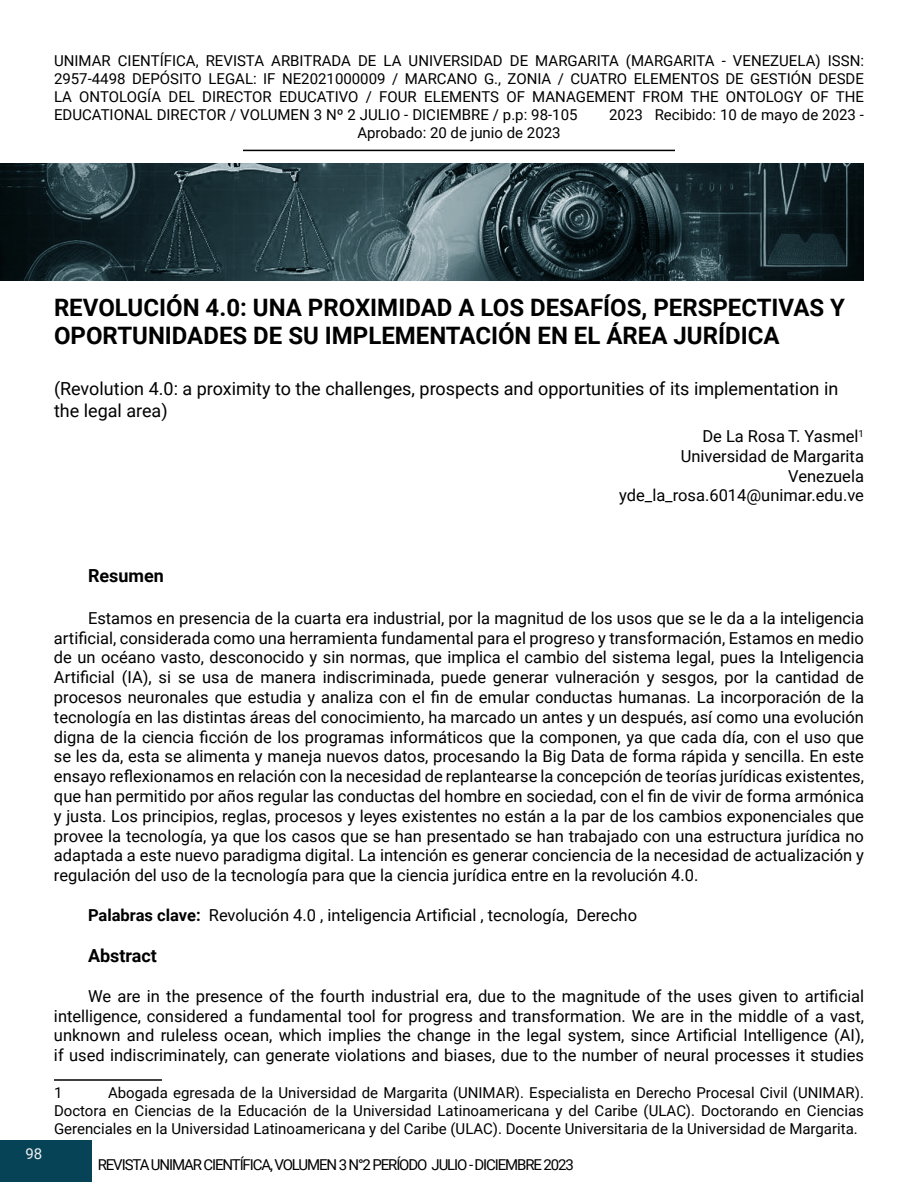
<style>
.page{position:relative;width:918px;height:1188px;background:#fff}
.page>*{position:absolute;margin:0;border:0;box-sizing:border-box;transform-origin:0 0}
.t1{font:700 24px/28.8px "Roboto";color:#000}
.t2{font:18px/21.6px "Roboto";color:#000}
.t3{font:700 18px "Roboto";color:#000}
.t4{font:16.5px/19.8px "Roboto";color:#000;text-align:justify}
.t5{font:15px/18px "Roboto";color:#000;text-align:justify}
.t6{font:15px "Roboto";letter-spacing:-.075em;color:#000}
.t7{font:15px "Roboto";color:#f1f1f1}
.s1{font-weight:700}
</style>
<div class="page">
<div style="left:0;top:1141px;width:91px;height:41px;background:#074356"></div>
<hr style="left:243px;top:150px;width:432px;height:1px;background:#000">
<img style="left:0;top:164px;width:864px;height:116px">
<hr style="left:54px;top:1079px;width:108px;height:2px;background:#000">
<p class="t5" style="left:54px;top:51px;width:812px">UNIMAR CIENTÍFICA, REVISTA ARBITRADA DE LA UNIVERSIDAD DE MARGARITA (MARGARITA - VENEZUELA) ISSN:<br>2957-4498 DEPÓSITO LEGAL: IF NE2021000009 / MARCANO G., ZONIA / CUATRO ELEMENTOS DE GESTIÓN DESDE LA ONTOLOGÍA DEL DIRECTOR EDUCATIVO / FOUR ELEMENTS OF MANAGEMENT FROM THE ONTOLOGY OF THE EDUCATIONAL DIRECTOR / VOLUMEN 3 Nº 2 JULIO - DICIEMBRE / p.p: 98-105</p>
<p class="t5" style="left:609px;top:105px;width:256px">2023 Recibido: 10 de mayo de 2023 -</p>
<p class="t5" style="left:357px;top:123px;width:205px">Aprobado: 20 de junio de 2023</p>
<h1 class="t1" style="left:54px;top:292px;width:793px">REVOLUCIÓN 4.0: UNA PROXIMIDAD A LOS DESAFÍOS, PERSPECTIVAS Y<br>OPORTUNIDADES DE SU IMPLEMENTACIÓN EN EL ÁREA JURÍDICA</h1>
<p class="t2" style="left:54px;top:377px;width:786px">(Revolution 4.0: a proximity to the challenges, prospects and opportunities of its implementation in the legal area)</p>
<p class="t4" style="left:619px;top:426px;width:246px;text-align:right">De La Rosa T. Yasmel<sup>1<br></sup>Universidad de Margarita<br>Venezuela yde_la_rosa.6014@unimar.edu.ve</p>
<p class="t7" style="left:26px;top:1143px;width:18px">98</p>
<p class="t3" style="left:88px;top:563px;width:77px">Resumen</p>
<p class="t4" style="left:54px;top:607px;width:812px;text-indent:34px">Estamos en presencia de la cuarta era industrial, por la magnitud de los usos que se le da a la inteligencia artificial, considerada como una herramienta fundamental para el progreso y transformación, Estamos en medio de un océano vasto, desconocido y sin normas, que implica el cambio del sistema legal, pues la Inteligencia Artificial (IA), si se usa de manera indiscriminada, puede generar vulneración y sesgos, por la cantidad de procesos neuronales que estudia y analiza con el fin de emular conductas humanas. La incorporación de la tecnología en las distintas áreas del conocimiento, ha marcado un antes y un después, así como una evolución digna de la ciencia ficción de los programas informáticos que la componen, ya que cada día, con el uso que se les da, esta se alimenta y maneja nuevos datos, procesando la Big Data de forma rápida y sencilla. En este ensayo reflexionamos en relación con la necesidad de replantearse la concepción de teorías jurídicas existentes, que han permitido por años regular las conductas del hombre en sociedad, con el fin de vivir de forma armónica y justa. Los principios, reglas, procesos y leyes existentes no están a la par de los cambios exponenciales que provee la tecnología, ya que los casos que se han presentado se han trabajado con una estructura jurídica no adaptada a este nuevo paradigma digital. La intención es generar conciencia de la necesidad de actualización y regulación del uso de la tecnología para que la ciencia jurídica entre en la revolución 4.0.</p>
<p class="t4" style="left:88px;top:904px;width:551px"><span class="s1">Palabras clave:</span> Revolución 4.0 , inteligencia Artificial , tecnología, Derecho</p>
<p class="t3" style="left:88px;top:943px;width:70px">Abstract</p>
<p class="t4" style="left:54px;top:985px;width:812px;text-indent:34px">We are in the presence of the fourth industrial era, due to the magnitude of the uses given to artificial intelligence, considered a fundamental tool for progress and transformation. We are in the middle of a vast, unknown and ruleless ocean, which implies the change in the legal system, since Artificial Intelligence (AI), if used indiscriminately, can generate violations and biases, due to the number of neural processes it studies</p>
<p class="t5" style="left:54px;top:1083px;width:10px">1</p>
<p class="t5" style="left:54px;top:1083px;width:812px;text-indent:54px">Abogada egresada de la Universidad de Margarita (UNIMAR). Especialista en Derecho Procesal Civil (UNIMAR).<br>Doctora en Ciencias de la Educación de la Universidad Latinoamericana y del Caribe (ULAC). Doctorando en Ciencias Gerenciales en la Universidad Latinoamericana y del Caribe (ULAC). Docente Universitaria de la Universidad de Margarita.</p>
<p class="t6" style="left:98px;top:1154px;width:478px">REVISTA UNIMAR CIENTÍFICA, VOLUMEN 3 N°2 PERÍODO JULIO - DICIEMBRE 2023</p>
</div>
